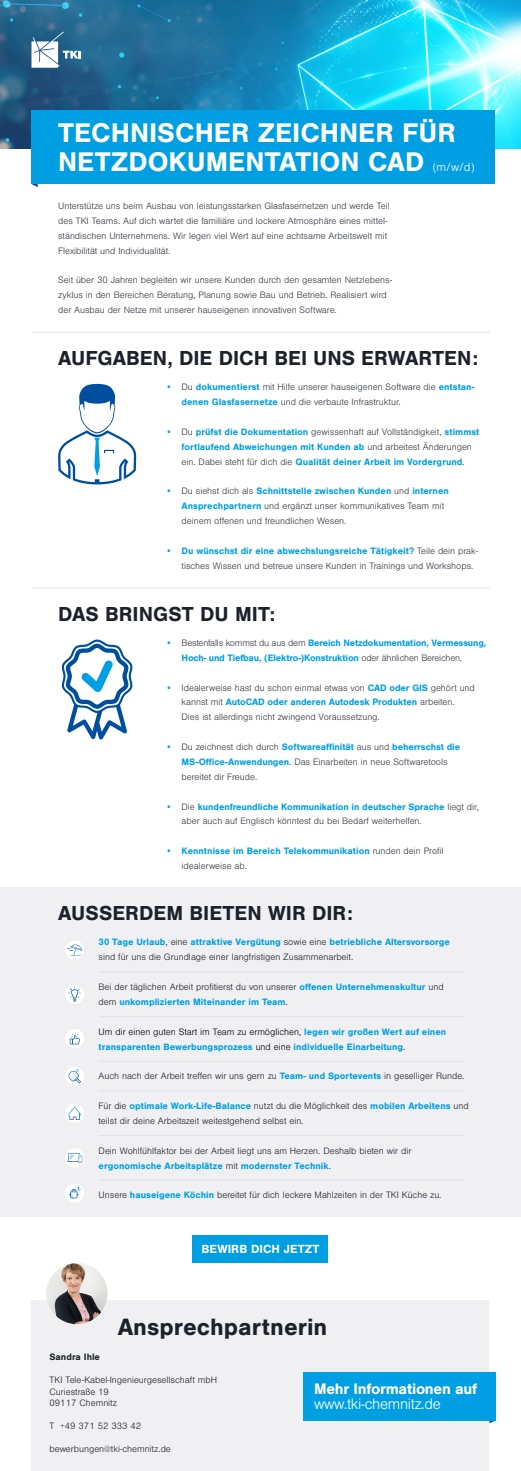
<style>
.page{position:relative;width:521px;height:1471px;background:#fff}
.page>*{position:absolute;margin:0;border:0;box-sizing:border-box;transform-origin:0 0}
.t1{font:700 28px/29.8px "Nimbus San";color:#fff}
.t2{font:700 24.5px "Nimbus San";color:#1c212a}
.t3{font:700 21px "Nimbus San";color:#1c212a}
.t4{font:700 15.75px "Nimbus San";letter-spacing:-.02em;color:#fff}
.t5{font:300 15.75px "Nimbus San";letter-spacing:-.02em;color:#fff}
.t6{font:700 12.25px "Nimbus San";letter-spacing:.005em;color:#fff}
.t7{font:300 12.25px "Nimbus San";color:#fff}
.t8{font:300 9.62px/14.9px "Nimbus San";color:#323841}
.t9{font:300 9.62px/14.9px "Nimbus San";color:#1c212a}
.t10{font:700 9.62px/14.9px "Nimbus San";color:#009fe3}
.t11{font:700 9.62px/14.9px "Nimbus San";letter-spacing:-.02em;color:#009fe3}
.t12{font:700 9.62px "Nimbus San";color:#1c212a}
.s1{color:#009fe3}
.s2{font-weight:700;color:#009fe3}
.s3{font-weight:300}
.s4{font-weight:300;color:#323841}
.s5{font-weight:300;color:#1c212a}
.s6{font-weight:300;color:#000}
</style>
<div class="page">
<img style="left:0;top:0;width:521px;height:149px">
<hr style="left:32px;top:587px;width:457px;height:1px;background:#e1e2e6">
<svg style="left:58px;top:384px;width:78px;height:100px"></svg>
<svg style="left:61px;top:640px;width:72px;height:99px"></svg>
<svg style="left:32px;top:32px;width:49px;height:36px"></svg>
<svg style="left:32px;top:184px;width:6px;height:3px"></svg>
<div style="left:32px;top:110px;width:463px;height:74px;background:#009fe3"></div>
<hr style="left:32px;top:332px;width:457px;height:1px;background:#e1e2e6">
<div style="left:32px;top:1300px;width:457px;height:171px;background:#f0f0f3"></div>
<div style="left:192px;top:1235px;width:136px;height:28px;background:#009fe3"></div>
<img style="left:46px;top:1263px;width:62px;height:61px;border-radius:31px">
<svg style="left:489px;top:1420px;width:7px;height:3px"></svg>
<div style="left:303px;top:1372px;width:193px;height:48px;background:#009fe3"></div>
<div style="left:0;top:888px;width:521px;height:329px;background:#f0f0f3"></div>
<hr style="left:99px;top:971px;width:365px;height:1px;background:#e1e2e6">
<hr style="left:99px;top:1016px;width:365px;height:1px;background:#e1e2e6">
<hr style="left:99px;top:1061px;width:365px;height:1px;background:#e1e2e6">
<hr style="left:99px;top:1090px;width:365px;height:1px;background:#e1e2e6">
<hr style="left:99px;top:1135px;width:365px;height:1px;background:#e1e2e6">
<hr style="left:99px;top:1180px;width:365px;height:1px;background:#e1e2e6">
<div style="left:65px;top:940px;width:19px;height:20px;background:#fff;border-radius:50%"></div>
<svg style="left:67px;top:944px;width:15px;height:12px"></svg>
<div style="left:65px;top:985px;width:19px;height:19px;background:#fff;border-radius:50%"></div>
<svg style="left:69px;top:987px;width:12px;height:15px"></svg>
<div style="left:65px;top:1067px;width:19px;height:19px;background:#fff;border-radius:50%"></div>
<svg style="left:68px;top:1069px;width:13px;height:14px"></svg>
<div style="left:65px;top:1104px;width:19px;height:19px;background:#fff;border-radius:50%"></div>
<svg style="left:68px;top:1107px;width:14px;height:13px"></svg>
<div style="left:65px;top:1148px;width:19px;height:19px;background:#fff;border-radius:50%"></div>
<svg style="left:67px;top:1153px;width:15px;height:9px"></svg>
<div style="left:65px;top:1184px;width:19px;height:19px;background:#fff;border-radius:50%"></div>
<svg style="left:69px;top:1186px;width:12px;height:12px"></svg>
<div style="left:65px;top:1029px;width:19px;height:19px;background:#fff;border-radius:50%"></div>
<svg style="left:70px;top:1032px;width:10px;height:12px"></svg>
<h1 class="t1" style="left:58px;top:118px;width:399px">TECHNISCHER ZEICHNER FÜR<br>NETZDOKUMENTATION CAD</h1>
<p class="t7" style="left:433px;top:161px;width:43px">(m/w/d)</p>
<p class="t8" style="left:58px;top:199px;width:333px">Unterstütze uns beim Ausbau von leistungsstarken Glasfasernetzen und werde Teil des TKI Teams. Auf dich wartet die familiäre und lockere Atmosphäre eines mittel&shy;ständischen Unternehmens. Wir legen viel Wert auf eine achtsame Arbeitswelt mit Flexibilität und Individualität.</p>
<p class="t8" style="left:58px;top:273px;width:335px">Seit über 30 Jahren begleiten wir unsere Kunden durch den gesamten Netzlebens&shy;zyklus in den Bereichen Beratung, Planung sowie Bau und Betrieb. Realisiert wird der Ausbau der Netze mit unserer hauseigenen innovativen Software.</p>
<h3 class="t3" style="left:58px;top:347px;width:421px">AUFGABEN, DIE DICH BEI UNS ERWARTEN:</h3>
<p class="t8" style="left:182px;top:380px;width:294px;text-indent:-16px"><span class="s1">•</span> Du <span class="s2">dokumentierst</span> mit Hilfe unserer hauseigenen Software die <span class="s2">entstan&shy;denen Glasfasernetze</span> und die verbaute Infrastruktur.</p>
<p class="t10" style="left:182px;top:424px;width:299px;text-indent:-16px"><span class="s3">•</span> <span class="s4">Du</span> prüfst die Dokumentation <span class="s4">gewissenhaft auf Vollständigkeit,</span> stimmst fortlaufend Abweichungen mit Kunden ab <span class="s4">und arbeitest Änderungen ein. Dabei steht für dich die</span> Qualität deiner Arbeit im Vordergrund<span class="s4">.</span></p>
<p class="t8" style="left:182px;top:484px;width:269px;text-indent:-16px"><span class="s1">•</span> Du siehst dich als <span class="s2">Schnittstelle zwischen Kunden</span> und <span class="s2">internen<br>Ansprechpartnern</span> und ergänzt unser kommunikatives Team mit deinem offenen und freundlichen Wesen.</p>
<p class="t8" style="left:182px;top:544px;width:298px;text-indent:-16px"><span class="s1">•</span> <span class="s2">Du wünschst dir eine abwechslungsreiche Tätigkeit?</span> Teile dein prak&shy;tisches Wissen und betreue unsere Kunden in Trainings und Workshops.</p>
<h3 class="t3" style="left:58px;top:602px;width:219px">DAS BRINGST DU MIT:</h3>
<p class="t11" style="left:182px;top:635px;width:306px;text-indent:-16px"><span class="s3">•</span> <span class="s4">Bestenfalls kommst du aus dem</span> Bereich Netzdokumentation, Vermessung,<br>Hoch- und Tiefbau, (Elektro-)Konstruktion <span class="s4">oder ähnlichen Bereichen.</span></p>
<p class="t8" style="left:182px;top:680px;width:295px;text-indent:-16px"><span class="s1">•</span> Idealerweise hast du schon einmal etwas von <span class="s2">CAD oder GIS</span> gehört und kannst mit <span class="s2">AutoCAD oder anderen Autodesk Produkten</span> arbeiten.<br>Dies ist allerdings nicht zwingend Voraussetzung.</p>
<p class="t8" style="left:182px;top:740px;width:280px;text-indent:-16px"><span class="s1">•</span> Du zeichnest dich durch <span class="s2">Softwareaffinität</span> aus und <span class="s2">beherrschst die<br>MS-Office-Anwendungen</span>. Das Einarbeiten in neue Softwaretools bereitet dir Freude.</p>
<p class="t8" style="left:182px;top:799px;width:299px;text-indent:-16px"><span class="s1">•</span> Die <span class="s2">kundenfreundliche Kommunikation in deutscher Sprache</span> liegt dir, aber auch auf Englisch könntest du bei Bedarf weiterhelfen.</p>
<p class="t10" style="left:182px;top:844px;width:264px;text-indent:-16px"><span class="s3">•</span> Kenntnisse im Bereich Telekommunikation <span class="s4">runden dein Profil idealerweise ab.</span></p>
<h3 class="t3" style="left:58px;top:902px;width:296px">AUSSERDEM BIETEN WIR DIR:</h3>
<p class="t9" style="left:99px;top:935px;width:353px"><span class="s2">30 Tage Urlaub</span>, eine <span class="s2">attraktive Vergütung</span> sowie eine <span class="s2">betriebliche Altersvorsorge </span>sind für uns die Grundlage einer langfristigen Zusammenarbeit.</p>
<p class="t10" style="left:99px;top:979px;width:346px"><span class="s5">Bei der täglichen Arbeit profitierst du von unserer</span> offenen Unternehmenskultur <span class="s5">und dem</span> unkomplizierten Miteinander im Team<span class="s6">.</span></p>
<p class="t10" style="left:99px;top:1024px;width:349px"><span class="s6">Um dir einen guten Start im Team zu ermöglichen,</span> legen wir großen Wert auf einen transparenten Bewerbungsprozess <span class="s6">und eine</span> individuelle Einarbeitung<span class="s6">.</span></p>
<p class="t9" style="left:99px;top:1069px;width:367px">Auch nach der Arbeit treffen wir uns gern zu <span class="s2">Team- und Sportevents</span> in geselliger Runde.</p>
<p class="t9" style="left:99px;top:1099px;width:372px">Für die <span class="s2">optimale Work-Life-Balance</span> nutzt du die Möglichkeit des <span class="s2">mobilen Arbeitens</span> und teilst dir deine Arbeitszeit weitestgehend selbst ein.</p>
<p class="t9" style="left:99px;top:1143px;width:314px">Dein Wohlfühlfaktor bei der Arbeit liegt uns am Herzen. Deshalb bieten wir dir <span class="s2">ergonomische Arbeitsplätze</span> mit <span class="s2">modernster Technik</span>.</p>
<p class="t9" style="left:99px;top:1188px;width:344px">Unsere <span class="s2">hauseigene Köchin</span> bereitet für dich leckere Mahlzeiten in der TKI Küche zu.</p>
<p class="t6" style="left:202px;top:1242px;width:119px">BEWIRB DICH JETZT</p>
<h2 class="t2" style="left:118px;top:1313px;width:211px">Ansprechpartnerin</h2>
<p class="t12" style="left:49px;top:1351px;width:52px">Sandra Ihle</p>
<p class="t9" style="left:49px;top:1374px;width:169px;line-height:11.5px">TKI Tele-Kabel-Ingenieurgesellschaft mbH<br>Curiestraße 19<br>09117 Chemnitz</p>
<p class="t9" style="left:49px;top:1419px;width:93px">T +49 371 52 333 42</p>
<p class="t9" style="left:49px;top:1442px;width:123px">bewerbungen@tki-chemnitz.de</p>
<h3 class="t4" style="left:314px;top:1379px;width:164px">Mehr Informationen auf</h3>
<h3 class="t5" style="left:314px;top:1396px;width:128px">www.tki-chemnitz.de</h3>
</div>
